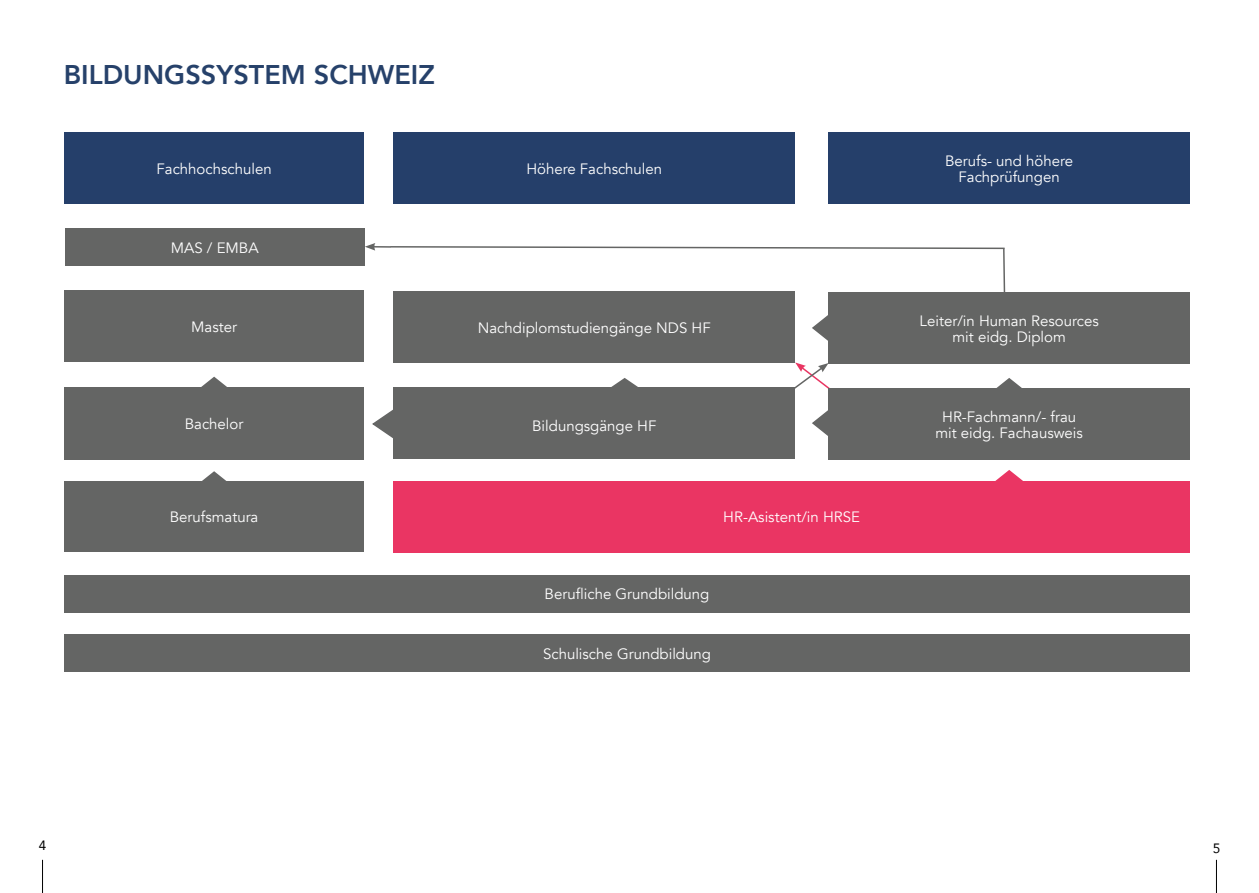
<style>
.page{position:relative;width:1259px;height:893px;background:#fff}
.page>*{position:absolute;margin:0;border:0;box-sizing:border-box;transform-origin:0 0}
.t1{font:800 27px "Avenir";color:#26416a}
.t2{font:15px/15.8px "Avenir";color:#fff;text-align:center}
.t3{font:13.5px "Avenir";color:#000}
</style>
<div class="page">
<svg style="left:832px;top:612px;width:170px;height:23px"></svg>
<hr style="left:42px;top:860px;width:1px;height:33px;background:#000">
<hr style="left:1216px;top:860px;width:1px;height:33px;background:#000">
<svg style="left:812px;top:315px;width:16px;height:26px"></svg>
<svg style="left:996px;top:378px;width:26px;height:10px"></svg>
<svg style="left:995px;top:470px;width:28px;height:11px"></svg>
<svg style="left:611px;top:378px;width:27px;height:9px"></svg>
<div style="left:64px;top:575px;width:1125px;height:37px;background:#646564"></div>
<div style="left:64px;top:291px;width:300px;height:71px;background:#646564"></div>
<div style="left:64px;top:133px;width:300px;height:71px;background:#253f6a"></div>
<div style="left:828px;top:388px;width:361px;height:72px;background:#646564"></div>
<div style="left:828px;top:133px;width:361px;height:71px;background:#253f6a"></div>
<div style="left:828px;top:292px;width:361px;height:71px;background:#646564"></div>
<div style="left:64px;top:387px;width:300px;height:72px;background:#646564"></div>
<div style="left:393px;top:387px;width:402px;height:72px;background:#646564"></div>
<div style="left:393px;top:133px;width:402px;height:71px;background:#253f6a"></div>
<div style="left:393px;top:292px;width:402px;height:71px;background:#646564"></div>
<div style="left:393px;top:481px;width:796px;height:72px;background:#ea3563"></div>
<div style="left:64px;top:635px;width:1125px;height:37px;background:#646564"></div>
<svg style="left:201px;top:377px;width:26px;height:10px"></svg>
<div style="left:64px;top:481px;width:300px;height:71px;background:#646564"></div>
<svg style="left:202px;top:471px;width:24px;height:10px"></svg>
<svg style="left:372px;top:409px;width:21px;height:29px"></svg>
<div style="left:65px;top:228px;width:300px;height:38px;background:#646564"></div>
<svg style="left:365px;top:243px;width:641px;height:49px"></svg>
<svg style="left:795px;top:362px;width:70px;height:74px"></svg>
<h1 class="t1" style="left:64px;top:53px;width:372px">BILDUNGSSYSTEM SCHWEIZ</h1>
<p class="t2" style="left:157px;top:161px;width:117px">Fachhochschulen</p>
<p class="t2" style="left:171px;top:240px;width:89px">MAS / EMBA</p>
<p class="t2" style="left:191px;top:319px;width:47px">Master</p>
<p class="t2" style="left:526px;top:161px;width:137px">Höhere Fachschulen</p>
<p class="t2" style="left:478px;top:320px;width:234px">Nachdiplomstudiengänge NDS HF</p>
<p class="t2" style="left:185px;top:416px;width:60px">Bachelor</p>
<p class="t2" style="left:532px;top:418px;width:126px">Bildungsgänge HF</p>
<p class="t2" style="left:170px;top:509px;width:90px">Berufsmatura</p>
<p class="t2" style="left:723px;top:509px;width:138px">HR-Asistent/in HRSE</p>
<p class="t2" style="left:544px;top:587px;width:166px">Berufliche Grundbildung</p>
<p class="t2" style="left:543px;top:646px;width:169px">Schulische Grundbildung</p>
<p class="t2" style="left:945px;top:153px;width:130px">Berufs- und höhere<br>Fachprüfungen</p>
<p class="t2" style="left:919px;top:313px;width:181px">Leiter/in Human Resources mit eidg. Diplom</p>
<p class="t2" style="left:935px;top:409px;width:149px">HR-Fachmann/- frau mit eidg. Fachausweis</p>
<p class="t3" style="left:39px;top:835px;width:9px">4</p>
<p class="t3" style="left:1212px;top:837px;width:9px">5</p>
</div>
